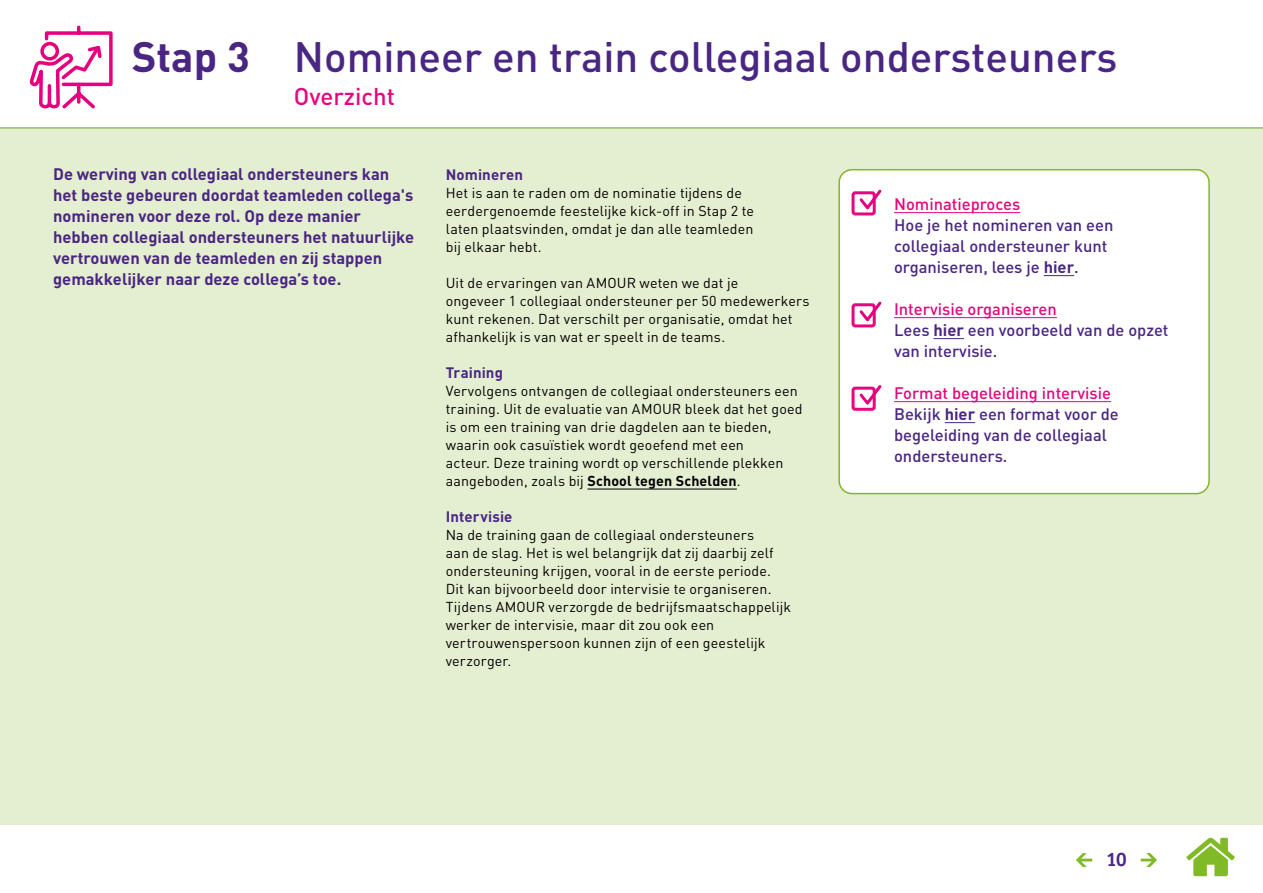
<style>
.page{position:relative;width:1263px;height:893px;background:#fff}
.page>*{position:absolute;margin:0;border:0;box-sizing:border-box;transform-origin:0 0}
.t1{font:500 42px "DINOT";color:#4a2683}
.t2{font:500 24px "DINOT";color:#e5077d}
.t3{font:700 19.5px "Officina Sans ITC Pro";color:#4a2683}
.t4{font:500 16.5px/21px "DINOT";color:#4a2683}
.t5{font:700 16.5px/21px "DINOT";color:#4a2683}
.t6{font:500 16.5px "DINOT";color:#e5077d}
.t7{font:700 15px "DINOT";letter-spacing:.005em;color:#4a2683}
.t8{font:14.25px/18px "DINOT";letter-spacing:.01em;color:#000}
.s1{font-weight:700}
.s2{color:#e5077d}
</style>
<div class="page">
<div style="left:0;top:128px;width:1263px;height:697px;background:#e4eed0"></div>
<hr style="left:0;top:128px;width:1263px;height:1px;background:#80ba27">
<svg style="left:1186px;top:837px;width:49px;height:39px"></svg>
<svg style="left:1076px;top:853px;width:16px;height:14px"></svg>
<svg style="left:1141px;top:853px;width:16px;height:14px"></svg>
<svg style="left:31px;top:25px;width:82px;height:84px"></svg>
<hr style="left:587px;top:489px;width:150px;height:1px;background:#000">
<div style="left:839px;top:170px;width:370px;height:324px;background:#fff;border-radius:13px"></div>
<div style="left:838px;top:169px;width:372px;height:325px;border:2px solid #84b727;border-radius:13px"></div>
<hr style="left:894px;top:212px;width:126px;height:1px;background:#e5077d">
<hr style="left:1044px;top:275px;width:30px;height:1px;background:#4a2683">
<hr style="left:894px;top:317px;width:163px;height:1px;background:#e5077d">
<hr style="left:933px;top:338px;width:31px;height:1px;background:#4a2683">
<hr style="left:894px;top:401px;width:217px;height:1px;background:#e5077d">
<hr style="left:945px;top:422px;width:30px;height:1px;background:#4a2683">
<div style="left:851px;top:191px;width:25px;height:24px;border:3px solid #e5077d;border-radius:2px"></div>
<svg style="left:857px;top:189px;width:25px;height:24px"></svg>
<div style="left:851px;top:303px;width:25px;height:24px;border:3px solid #e5077d;border-radius:2px"></div>
<svg style="left:857px;top:301px;width:25px;height:24px"></svg>
<div style="left:851px;top:387px;width:25px;height:24px;border:3px solid #e5077d;border-radius:2px"></div>
<svg style="left:857px;top:385px;width:25px;height:23px"></svg>
<h1 class="t1" style="left:132px;top:30px;width:987px"><span class="s1">Stap 3</span> Nomineer en train collegiaal ondersteuners</h1>
<h2 class="t2" style="left:294px;top:81px;width:103px">Overzicht</h2>
<p class="t5" style="left:53px;top:163px;width:363px">De werving van collegiaal ondersteuners kan het beste gebeuren doordat teamleden collega's nomineren voor deze rol. Op deze manier hebben collegiaal ondersteuners het natuurlijke vertrouwen van de teamleden en zij stappen gemakkelijker naar deze collega’s toe.</p>
<p class="t7" style="left:446px;top:165px;width:79px">Nomineren</p>
<p class="t8" style="left:446px;top:184px;width:310px">Het is aan te raden om de nominatie tijdens de eerdergenoemde feestelijke kick-off in Stap 2 te laten plaatsvinden, omdat je dan alle teamleden bij elkaar hebt.</p>
<p class="t8" style="left:446px;top:274px;width:365px">Uit de ervaringen van AMOUR weten we dat je<br>ongeveer 1 collegiaal ondersteuner per 50 medewerkers kunt rekenen. Dat verschilt per organisatie, omdat het afhankelijk is van wat er speelt in de teams.</p>
<p class="t7" style="left:446px;top:363px;width:59px">Training</p>
<p class="t8" style="left:446px;top:382px;width:358px">Vervolgens ontvangen de collegiaal ondersteuners een training. Uit de evaluatie van AMOUR bleek dat het goed is om een training van drie dagdelen aan te bieden, waarin ook casuïstiek wordt geoefend met een<br>acteur. Deze training wordt op verschillende plekken aangeboden, zoals bij <span class="s1">School tegen Schelden</span>.</p>
<p class="t7" style="left:446px;top:507px;width:68px">Intervisie</p>
<p class="t8" style="left:446px;top:526px;width:347px">Na de training gaan de collegiaal ondersteuners<br>aan de slag. Het is wel belangrijk dat zij daarbij zelf ondersteuning krijgen, vooral in de eerste periode.<br>Dit kan bijvoorbeeld door intervisie te organiseren.<br>Tijdens AMOUR verzorgde de bedrijfsmaatschappelijk werker de intervisie, maar dit zou ook een vertrouwenspersoon kunnen zijn of een geestelijk verzorger.</p>
<p class="t6" style="left:894px;top:193px;width:128px">Nominatieproces</p>
<p class="t4" style="left:894px;top:214px;width:221px">Hoe je het nomineren van een collegiaal ondersteuner kunt organiseren, lees je <span class="s1">hier</span>.</p>
<p class="t4" style="left:894px;top:298px;width:276px"><span class="s2">Intervisie organiseren<br></span>Lees <span class="s1">hier</span> een voorbeeld van de opzet van intervisie.</p>
<p class="t4" style="left:894px;top:382px;width:226px"><span class="s2">Format begeleiding intervisie<br></span>Bekijk <span class="s1">hier</span> een format voor de begeleiding van de collegiaal ondersteuners.</p>
<h3 class="t3" style="left:1106px;top:847px;width:22px">10</h3>
</div>
